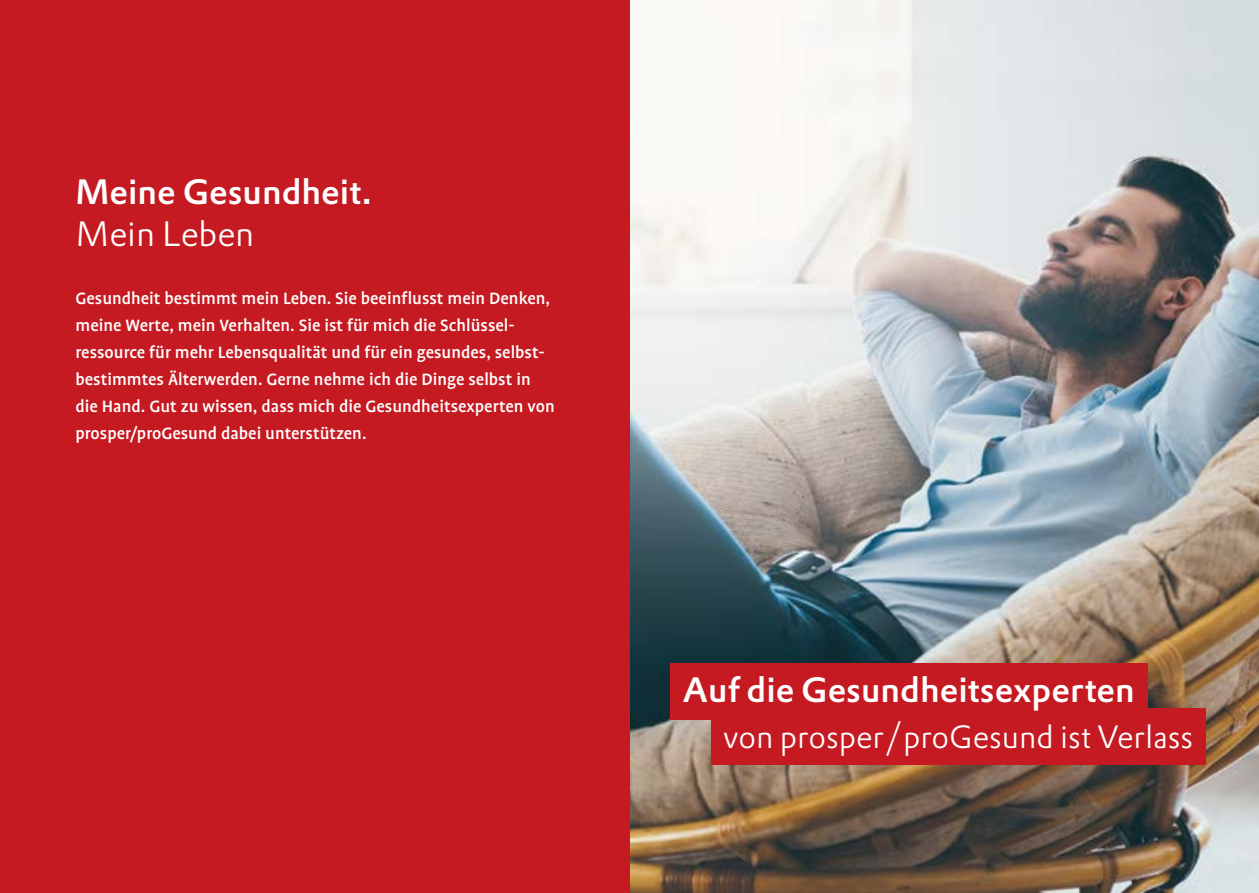
<style>
.page{position:relative;width:1259px;height:893px;background:#fff}
.page>*{position:absolute;margin:0;border:0;box-sizing:border-box;transform-origin:0 0}
.t1{font:500 34.5px "DTL Prokyon TOT";color:#fff}
.t2{font:300 34.5px "DTL Prokyon TOT";color:#fff}
.t3{font:300 31.5px "DTL Prokyon TOT";color:#fff}
.t4{font:500 18.75px/27px "Profile";color:#fff}
</style>
<div class="page">
<img style="left:629px;top:0;width:630px;height:893px">
<div style="left:711px;top:709px;width:494px;height:56px;background:#c51a21"></div>
<div style="left:670px;top:664px;width:477px;height:56px;background:#c51a21"></div>
<div style="left:0;top:0;width:629px;height:893px;background:#c51a21"></div>
<h1 class="t1" style="left:75px;top:169px;width:298px">Meine Gesundheit.</h1>
<h1 class="t2" style="left:75px;top:212px;width:180px">Mein Leben</h1>
<p class="t4" style="left:75px;top:285px;width:481px">Gesundheit bestimmt mein Leben. Sie beeinflusst mein Denken, meine Werte, mein Verhalten. Sie ist für mich die Schlüssel&shy;ressource für mehr Lebensqualität und für ein gesundes, selbst&shy;bestimmtes Älterwerden. Gerne nehme ich die Dinge selbst in die Hand. Gut zu wissen, dass mich die Gesundheitsexperten von prosper/proGesund dabei unterstützen.</p>
<h1 class="t1" style="left:682px;top:668px;width:454px">Auf die Gesundheitsexperten</h1>
<h2 class="t3" style="left:723px;top:717px;width:471px">von prosper/proGesund ist Verlass</h2>
</div>
